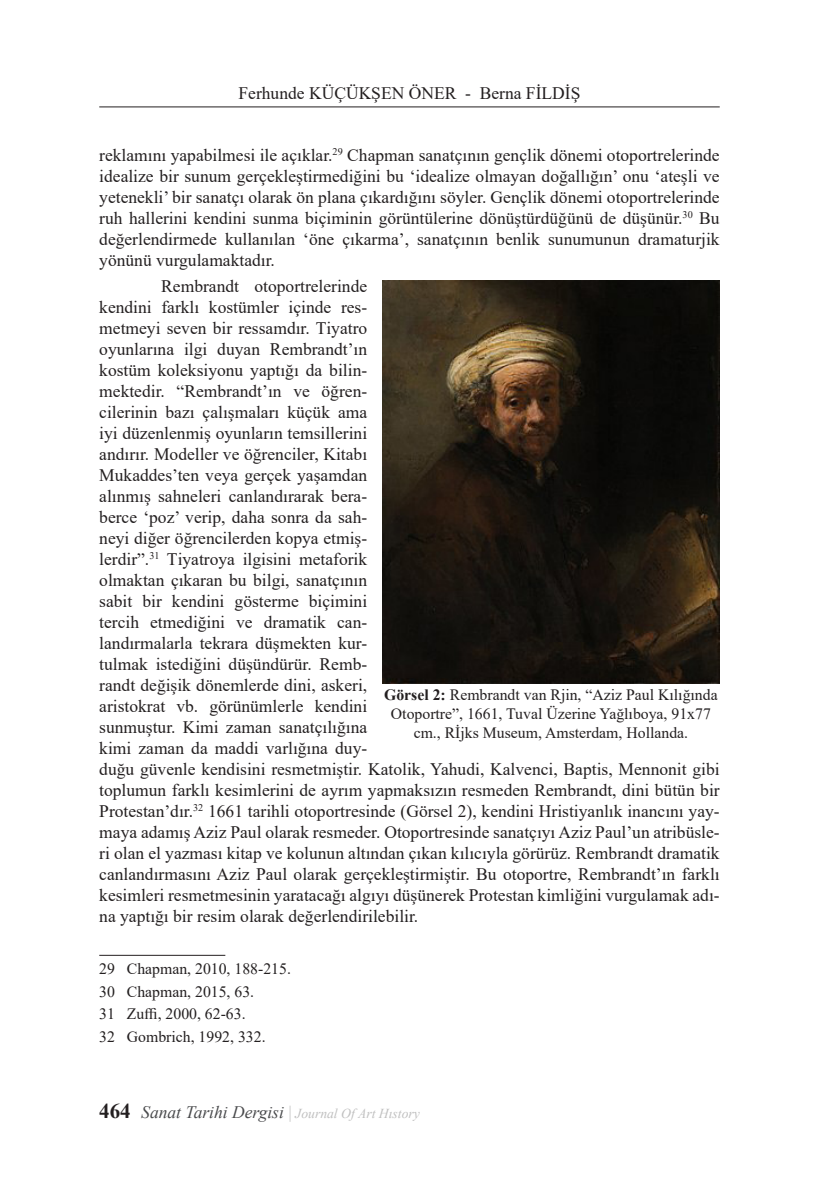
<style>
.page{position:relative;width:819px;height:1191px;background:#fff}
.page>*{position:absolute;margin:0;border:0;box-sizing:border-box;transform-origin:0 0}
.STD_-_Gövde_Metni{font:17.5px/21px "Times New Roman";color:#231f20;text-align:justify}
.STD_-_Resim_Yazıları{font:15.75px/18.9px "Times New Roman";color:#231f20;text-align:center}
.STD_-_DİPNOT{font:15.75px "Times New Roman";color:#231f20}
.t1{font:italic 13.65px "Times New Roman";color:#c0c0c0}
.s1{font-weight:700}
.s2{font-weight:700;font-style:normal;font-size:21px;color:#231f20}
.s3{font-size:17.5px;color:#494a4c}
.s4{font-style:normal;font-size:17.5px}
</style>
<div class="page">
<hr style="left:99px;top:107px;width:620px;height:1px;background:#231f20">
<hr style="left:99px;top:954px;width:126px;height:1px;background:#231f20">
<img style="left:382px;top:281px;width:337px;height:403px">
<p class="STD_-_Gövde_Metni" style="left:238px;top:82px;width:343px">Ferhunde KÜÇÜKŞEN ÖNER - Berna FİLDİŞ</p>
<p class="STD_-_Gövde_Metni" style="left:99px;top:144px;width:622px">reklamını yapabilmesi ile açıklar.<sup>29</sup> Chapman sanatçının gençlik dönemi otoportrelerinde idealize bir sunum gerçekleştirmediğini bu ‘idealize olmayan doğallığın’ onu ‘ateşli ve yetenekli’ bir sanatçı olarak ön plana çıkardığını söyler. Gençlik dönemi otoportrelerinde ruh hallerini kendini sunma biçiminin görüntülerine dönüştürdüğünü de düşünür.<sup>30</sup> Bu değerlendirmede kullanılan ‘öne çıkarma’, sanatçının benlik sunumunun dramaturjik yönünü vurgulamaktadır.</p>
<p class="STD_-_Gövde_Metni" style="left:99px;top:275px;width:622px;text-align:left;text-indent:62px">Rembrandt otoportrelerinde<br>kendini farklı kostümler içinde res-<br>metmeyi seven bir ressamdır. Tiyatro<br>oyunlarına ilgi duyan Rembrandt’ın<br>kostüm koleksiyonu yaptığı da bilin-<br>mektedir. “Rembrandt’ın ve öğren-<br>cilerinin bazı çalışmaları küçük ama<br>iyi düzenlenmiş oyunların temsillerini<br>andırır. Modeller ve öğrenciler, Kitabı<br>Mukaddes’ten veya gerçek yaşamdan<br>alınmış sahneleri canlandırarak bera-<br>berce ‘poz’ verip, daha sonra da sah-<br>neyi diğer öğrencilerden kopya etmiş-<br>lerdir”.<sup>31</sup> Tiyatroya ilgisini metaforik<br>olmaktan çıkaran bu bilgi, sanatçının<br>sabit bir kendini gösterme biçimini<br>tercih etmediğini ve dramatik can-<br>landırmalarla tekrara düşmekten kur-<br>tulmak istediğini düşündürür. Remb-<br>randt değişik dönemlerde dini, askeri,<br>aristokrat vb. görünümlerle kendini<br>sunmuştur. Kimi zaman sanatçılığına<br>kimi zaman da maddi varlığına duy-<br>duğu güvenle kendisini resmetmiştir. Katolik, Yahudi, Kalvenci, Baptis, Mennonit gibi toplumun farklı kesimlerini de ayrım yapmaksızın resmeden Rembrandt, dini bütün bir Protestan’dır.<sup>32</sup> 1661 tarihli otoportresinde (Görsel 2), kendini Hristiyanlık inancını yay&shy;maya adamış Aziz Paul olarak resmeder. Otoportresinde sanatçıyı Aziz Paul’un atribüsle&shy;ri olan el yazması kitap ve kolunun altından çıkan kılıcıyla görürüz. Rembrandt dramatik canlandırmasını Aziz Paul olarak gerçekleştirmiştir. Bu otoportre, Rembrandt’ın farklı kesimleri resmetmesinin yaratacağı algıyı düşünerek Protestan kimliğini vurgulamak adı&shy;na yaptığı bir resim olarak değerlendirilebilir.</p>
<p class="STD_-_DİPNOT" style="left:99px;top:957px;width:193px">29 Chapman, 2010, 188-215.</p>
<p class="STD_-_DİPNOT" style="left:99px;top:980px;width:156px">30 Chapman, 2015, 63.</p>
<p class="STD_-_DİPNOT" style="left:99px;top:1003px;width:148px">31 Zuffi, 2000, 62-63.</p>
<p class="STD_-_DİPNOT" style="left:99px;top:1025px;width:168px">32 Gombrich, 1992, 332.</p>
<p class="STD_-_Resim_Yazıları" style="left:384px;top:685px;width:335px"><span class="s1">Görsel 2:</span> Rembrandt van Rjin, “Aziz Paul Kılığında<br>Otoportre”, 1661, Tuval Üzerine Yağlıboya, 91x77 cm., Rİjks Museum, Amsterdam, Hollanda.</p>
<p class="t1" style="left:99px;top:1104px;width:322px"><span class="s2">464</span> <span class="s3">Sanat Tarihi Dergisi</span> <span class="s4">|</span> Journal Of Art Hıstory</p>
</div>
